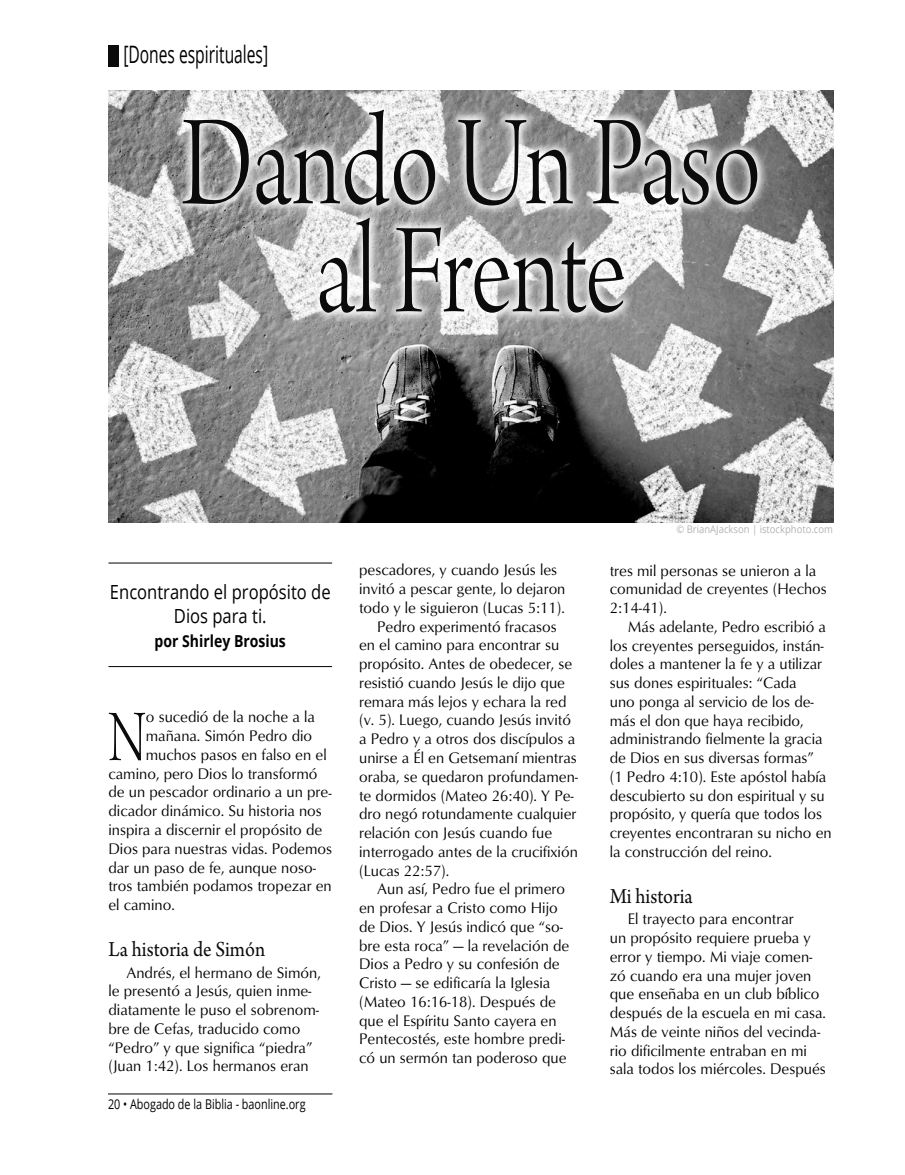
<style>
.page{position:relative;width:905px;height:1175px;background:#fff}
.page>*{position:absolute;margin:0;border:0;box-sizing:border-box;transform-origin:0 0}
.t1{font:135px/108px "Arno Pro Light Display";letter-spacing:-.005em;color:#0b0b0b;text-align:center;scale:.8 1}
.t2{font:76.65px "Arno Pro Light Display";color:#0b0b0b;scale:.7 1}
.t3{font:24px "Open Sans";color:#000;scale:.65 1}
.t4{font:22.5px "Arno Pro";color:#0b0b0b;scale:.9 1}
.t5{font:19.5px/24px "Open Sans";color:#000;text-align:center;scale:.85 1}
.t6{font:700 16.5px "Open Sans";color:#000;scale:.85 1}
.t7{font:15.75px/18.8px "Optimum";color:#000;scale:.96 1}
.t8{font:13.5px "Open Sans";color:#000;scale:.8 1}
.t9{font:10.5px "Open Sans";color:#b3b3b3;scale:.9 1}
</style>
<div class="page">
<hr style="left:108px;top:1093px;width:224px;height:1px;background:#000">
<hr style="left:108px;top:562px;width:224px;height:1px;background:#000">
<hr style="left:108px;top:666px;width:224px;height:1px;background:#000">
<img style="left:108px;top:90px;width:725px;height:432px">
<div style="left:108px;top:45px;width:11px;height:21px;background:#0b0b0b"></div>
<svg style="left:172px;top:99px;width:596px;height:225px"></svg>
<h3 class="t3" style="left:123px;top:38px;width:224px">[Dones espirituales]</h3>
<h1 class="t1" style="left:181px;top:118px;width:727px">Dando Un Paso al Frente</h1>
<p class="t5" style="left:110px;top:580px;width:261px">Encontrando el propósito de<br>Dios para ti.</p>
<p class="t6" style="left:155px;top:630px;width:156px">por Shirley Brosius</p>
<h2 class="t2" style="left:108px;top:695px;width:55px">N</h2>
<p class="t7" style="left:146px;top:707px;width:177px">o sucedió de la noche a la</p>
<p class="t7" style="left:146px;top:726px;width:175px">mañana. Simón Pedro dio</p>
<p class="t7" style="left:146px;top:744px;width:190px">muchos pasos en falso en el</p>
<p class="t7" style="left:108px;top:763px;width:219px">camino, pero Dios lo transformó</p>
<p class="t7" style="left:108px;top:782px;width:234px">de un pescador ordinario a un pre-</p>
<p class="t7" style="left:108px;top:801px;width:224px">dicador dinámico. Su historia nos</p>
<p class="t7" style="left:108px;top:819px;width:224px">inspira a discernir el propósito de</p>
<p class="t7" style="left:108px;top:838px;width:234px">Dios para nuestras vidas. Podemos</p>
<p class="t7" style="left:108px;top:857px;width:218px">dar un paso de fe, aunque noso-</p>
<p class="t7" style="left:108px;top:876px;width:234px">tros también podamos tropezar en</p>
<p class="t7" style="left:108px;top:894px;width:71px">el camino.</p>
<h3 class="t4" style="left:108px;top:936px;width:176px">La historia de Simón</h3>
<p class="t7" style="left:108px;top:962px;width:223px;text-indent:18px">Andrés, el hermano de Simón, le presentó a Jesús, quien inme&shy;diatamente le puso el sobrenom&shy;bre de Cefas, traducido como “Pedro” y que significa “piedra” (Juan 1:42). Los hermanos eran</p>
<p class="t8" style="left:108px;top:1094px;width:248px">20 • Abogado de la Biblia - baonline.org</p>
<p class="t7" style="left:359px;top:560px;width:208px">pescadores, y cuando Jesús les</p>
<p class="t7" style="left:359px;top:579px;width:216px">invitó a pescar gente, lo dejaron</p>
<p class="t7" style="left:359px;top:598px;width:216px">todo y le siguieron (Lucas 5:11).</p>
<p class="t7" style="left:377px;top:616px;width:189px">Pedro experimentó fracasos</p>
<p class="t7" style="left:359px;top:635px;width:210px">en el camino para encontrar su</p>
<p class="t7" style="left:359px;top:654px;width:224px">propósito. Antes de obedecer, se</p>
<p class="t7" style="left:359px;top:673px;width:216px">resistió cuando Jesús le dijo que</p>
<p class="t7" style="left:359px;top:691px;width:217px">remara más lejos y echara la red</p>
<p class="t7" style="left:359px;top:710px;width:222px">(v. 5). Luego, cuando Jesús invitó</p>
<p class="t7" style="left:359px;top:729px;width:226px">a Pedro y a otros dos discípulos a</p>
<p class="t7" style="left:359px;top:747px;width:228px">unirse a Él en Getsemaní mientras</p>
<p class="t7" style="left:359px;top:766px;width:230px">oraba, se quedaron profundamen-</p>
<p class="t7" style="left:359px;top:785px;width:225px">te dormidos (Mateo 26:40). Y Pe-</p>
<p class="t7" style="left:359px;top:804px;width:228px">dro negó rotundamente cualquier</p>
<p class="t7" style="left:359px;top:823px;width:202px">relación con Jesús cuando fue</p>
<p class="t7" style="left:359px;top:841px;width:229px">interrogado antes de la crucifixión</p>
<p class="t7" style="left:359px;top:860px;width:95px">(Lucas 22:57).</p>
<p class="t7" style="left:377px;top:879px;width:197px">Aun así, Pedro fue el primero</p>
<p class="t7" style="left:359px;top:898px;width:208px">en profesar a Cristo como Hijo</p>
<p class="t7" style="left:359px;top:916px;width:214px">de Dios. Y Jesús indicó que “so-</p>
<p class="t7" style="left:359px;top:935px;width:220px">bre esta roca” — la revelación de</p>
<p class="t7" style="left:359px;top:954px;width:210px">Dios a Pedro y su confesión de</p>
<p class="t7" style="left:359px;top:973px;width:200px">Cristo — se edificaría la Iglesia</p>
<p class="t7" style="left:359px;top:991px;width:206px">(Mateo 16:16-18). Después de</p>
<p class="t7" style="left:359px;top:1010px;width:207px">que el Espíritu Santo cayera en</p>
<p class="t7" style="left:359px;top:1029px;width:216px">Pentecostés, este hombre predi-</p>
<p class="t7" style="left:359px;top:1048px;width:217px">có un sermón tan poderoso que</p>
<p class="t9" style="left:676px;top:522px;width:175px">© BrianAJackson | istockphoto.com</p>
<p class="t7" style="left:609px;top:560px;width:227px">tres mil personas se unieron a la comunidad de creyentes (Hechos<br>2:14-41).</p>
<p class="t7" style="left:609px;top:616px;width:233px;text-indent:18px">Más adelante, Pedro escribió a los creyentes perseguidos, instán&shy;doles a mantener la fe y a utilizar sus dones espirituales: “Cada<br>uno ponga al servicio de los de&shy;más el don que haya recibido, administrando fielmente la gracia de Dios en sus diversas formas”<br>(1 Pedro 4:10). Este apóstol había descubierto su don espiritual y su propósito, y quería que todos los creyentes encontraran su nicho en la construcción del reino.</p>
<h3 class="t4" style="left:609px;top:883px;width:94px">Mi historia</h3>
<p class="t7" style="left:609px;top:909px;width:227px;text-indent:18px">El trayecto para encontrar<br>un propósito requiere prueba y error y tiempo. Mi viaje comen&shy;zó cuando era una mujer joven que enseñaba en un club bíblico después de la escuela en mi casa.<br>Más de veinte niños del vecinda&shy;rio dificilmente entraban en mi sala todos los miércoles. Después</p>
</div>
